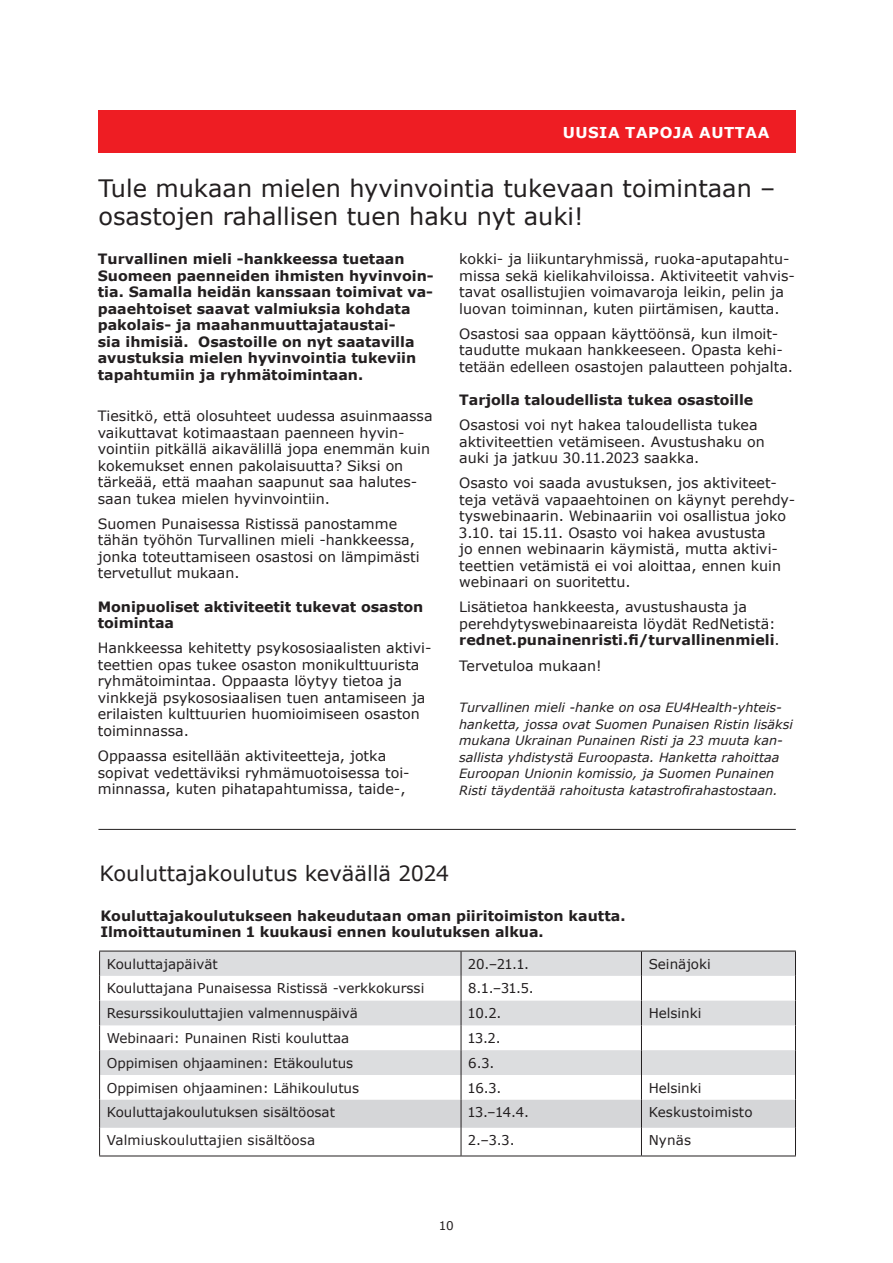
<style>
.page{position:relative;width:893px;height:1263px;background:#fff}
.page>*{position:absolute;margin:0;border:0;box-sizing:border-box;transform-origin:0 0}
.Otsikko_16_pt{font:24px/28.5px "Verdana";color:#231f20}
.Otsikko_14_pt{font:21px "Verdana";color:#231f20}
.Nauhaan_oikea{font:700 15px "Verdana";letter-spacing:.035em;color:#fff}
.Leipaäteksti_9_5___11{font:14.25px/16.5px "Verdana";color:#231f20}
.Ingressi_9_5___11{font:700 14.25px/16.5px "Verdana";color:#231f20}
.Leipaäteksti_9_5___11-2{font:700 14.25px/16.5px "Verdana";color:#231f20}
.Väliotsikko_9_5___11{font:700 14.25px/16.5px "Verdana";letter-spacing:-.005em;color:#231f20}
.Leipaäteksti_9_5___11-3{font:13.5px "Verdana";color:#231f20}
.Leipaäteksti_9_5___11-4{font:italic 12.75px/16.5px "Verdana";color:#231f20}
.t1{font:12px "Verdana";color:#231f20}
.s1{font-weight:700}
</style>
<div class="page">
<div style="left:98px;top:111px;width:698px;height:42px;background:#ee1d23"></div>
<hr style="left:98px;top:829px;width:698px;height:1px;background:#231f20">
<svg style="left:99px;top:952px;width:697px;height:203px"></svg>
<hr style="left:99px;top:1155px;width:362px;height:1px;background:#231f20">
<hr style="left:461px;top:1155px;width:180px;height:1px;background:#231f20">
<hr style="left:641px;top:1155px;width:155px;height:1px;background:#231f20">
<hr style="left:99px;top:951px;width:362px;height:1px;background:#231f20">
<hr style="left:461px;top:951px;width:180px;height:1px;background:#231f20">
<hr style="left:641px;top:951px;width:155px;height:1px;background:#231f20">
<p class="Nauhaan_oikea" style="left:605px;top:122px;width:166px">HYVÄ JOULUMIELI</p>
<p class="Nauhaan_oikea" style="left:563px;top:122px;width:208px">UUSIA TAPOJA AUTTAA</p>
<p class="Otsikko_16_pt" style="left:98px;top:174px;width:679px">Tule mukaan mielen hyvinvointia tukevaan toimintaan – osastojen rahallisen tuen haku nyt auki!</p>
<p class="Ingressi_9_5___11" style="left:98px;top:251px;width:337px">Turvallinen mieli -hankkeessa tuetaan Suomeen paenneiden ihmisten hyvinvoin&shy;tia. Samalla heidän kanssaan toimivat va&shy;paaehtoiset saavat valmiuksia kohdata pakolais- ja maahanmuuttajataustai-<br>sia ihmisiä. Osastoille on nyt saatavilla avustuksia mielen hyvinvointia tukeviin tapahtumiin ja ryhmätoimintaan.</p>
<p class="Leipaäteksti_9_5___11" style="left:98px;top:408px;width:336px">Tiesitkö, että olosuhteet uudessa asuinmaassa vaikuttavat kotimaastaan paenneen hyvin&shy;vointiin pitkällä aikavälillä jopa enemmän kuin kokemukset ennen pakolaisuutta? Siksi on tärkeää, että maahan saapunut saa halutes&shy;saan tukea mielen hyvinvointiin.</p>
<p class="Leipaäteksti_9_5___11" style="left:98px;top:515px;width:323px">Suomen Punaisessa Ristissä panostamme tähän työhön Turvallinen mieli -hankkeessa, jonka toteuttamiseen osastosi on lämpimästi tervetullut mukaan.</p>
<p class="Väliotsikko_9_5___11" style="left:98px;top:598px;width:327px">Monipuoliset aktiviteetit tukevat osaston toimintaa</p>
<p class="Leipaäteksti_9_5___11" style="left:98px;top:640px;width:335px">Hankkeessa kehitetty psykososiaalisten aktivi&shy;teettien opas tukee osaston monikulttuurista ryhmätoimintaa. Oppaasta löytyy tietoa ja vinkkejä psykososiaalisen tuen antamiseen ja erilaisten kulttuurien huomioimiseen osaston toiminnassa.</p>
<p class="Leipaäteksti_9_5___11" style="left:98px;top:747px;width:313px">Oppaassa esitellään aktiviteetteja, jotka sopivat vedettäviksi ryhmämuotoisessa toi&shy;minnassa, kuten pihatapahtumissa, taide-,</p>
<p class="Leipaäteksti_9_5___11" style="left:459px;top:251px;width:337px">kokki- ja liikuntaryhmissä, ruoka-aputapahtu&shy;missa sekä kielikahviloissa. Aktiviteetit vahvis&shy;tavat osallistujien voimavaroja leikin, pelin ja luovan toiminnan, kuten piirtämisen, kautta.</p>
<p class="Leipaäteksti_9_5___11" style="left:459px;top:325px;width:335px">Osastosi saa oppaan käyttöönsä, kun ilmoit&shy;taudutte mukaan hankkeeseen. Opasta kehi&shy;tetään edelleen osastojen palautteen pohjalta.</p>
<p class="Väliotsikko_9_5___11" style="left:459px;top:392px;width:296px">Tarjolla taloudellista tukea osastoille</p>
<p class="Leipaäteksti_9_5___11" style="left:459px;top:417px;width:307px">Osastosi voi nyt hakea taloudellista tukea aktiviteettien vetämiseen. Avustushaku on auki ja jatkuu 30.11.2023 saakka.</p>
<p class="Leipaäteksti_9_5___11" style="left:459px;top:475px;width:337px">Osasto voi saada avustuksen, jos aktiviteet&shy;teja vetävä vapaaehtoinen on käynyt perehdy&shy;tyswebinaarin. Webinaariin voi osallistua joko 3.10. tai 15.11. Osasto voi hakea avustusta<br>jo ennen webinaarin käymistä, mutta aktivi&shy;teettien vetämistä ei voi aloittaa, ennen kuin webinaari on suoritettu.</p>
<p class="Leipaäteksti_9_5___11" style="left:459px;top:599px;width:322px">Lisätietoa hankkeesta, avustushausta ja perehdytyswebinaareista löydät RedNetistä: <span class="s1">rednet.punainenristi.fi/turvallinenmieli</span>.</p>
<p class="Leipaäteksti_9_5___11" style="left:459px;top:657px;width:144px">Tervetuloa mukaan!</p>
<p class="Leipaäteksti_9_5___11-4" style="left:459px;top:699px;width:335px">Turvallinen mieli -hanke on osa EU4Health-yhteis&shy;hanketta, jossa ovat Suomen Punaisen Ristin lisäksi mukana Ukrainan Punainen Risti ja 23 muuta kan&shy;sallista yhdistystä Euroopasta. Hanketta rahoittaa Euroopan Unionin komissio, ja Suomen Punainen Risti täydentää rahoitusta katastrofirahastostaan.</p>
<p class="Otsikko_14_pt" style="left:100px;top:859px;width:351px">Kouluttajakoulutus keväällä 2024</p>
<p class="Leipaäteksti_9_5___11-2" style="left:100px;top:907px;width:527px">Kouluttajakoulutukseen hakeudutaan oman piiritoimiston kautta.<br>Ilmoittautuminen 1 kuukausi ennen koulutuksen alkua.</p>
<p class="Leipaäteksti_9_5___11-3" style="left:107px;top:954px;width:113px">Kouluttajapäivät</p>
<p class="Leipaäteksti_9_5___11-3" style="left:468px;top:954px;width:62px">20.–21.1.</p>
<p class="Leipaäteksti_9_5___11-3" style="left:649px;top:954px;width:64px">Seinäjoki</p>
<p class="Leipaäteksti_9_5___11-3" style="left:107px;top:979px;width:319px">Kouluttajana Punaisessa Ristissä -verkkokurssi</p>
<p class="Leipaäteksti_9_5___11-3" style="left:468px;top:979px;width:67px">8.1.–31.5.</p>
<p class="Leipaäteksti_9_5___11-3" style="left:107px;top:1004px;width:253px">Resurssikouluttajien valmennuspäivä</p>
<p class="Leipaäteksti_9_5___11-3" style="left:468px;top:1004px;width:35px">10.2.</p>
<p class="Leipaäteksti_9_5___11-3" style="left:649px;top:1004px;width:54px">Helsinki</p>
<p class="Leipaäteksti_9_5___11-3" style="left:107px;top:1029px;width:244px">Webinaari: Punainen Risti kouluttaa</p>
<p class="Leipaäteksti_9_5___11-3" style="left:468px;top:1029px;width:34px">13.2.</p>
<p class="Leipaäteksti_9_5___11-3" style="left:107px;top:1053px;width:248px">Oppimisen ohjaaminen: Etäkoulutus</p>
<p class="Leipaäteksti_9_5___11-3" style="left:468px;top:1053px;width:28px">6.3.</p>
<p class="Leipaäteksti_9_5___11-3" style="left:107px;top:1078px;width:254px">Oppimisen ohjaaminen: Lähikoulutus</p>
<p class="Leipaäteksti_9_5___11-3" style="left:468px;top:1078px;width:35px">16.3.</p>
<p class="Leipaäteksti_9_5___11-3" style="left:649px;top:1078px;width:54px">Helsinki</p>
<p class="Leipaäteksti_9_5___11-3" style="left:107px;top:1103px;width:230px">Kouluttajakoulutuksen sisältöosat</p>
<p class="Leipaäteksti_9_5___11-3" style="left:468px;top:1103px;width:62px">13.–14.4.</p>
<p class="Leipaäteksti_9_5___11-3" style="left:649px;top:1103px;width:105px">Keskustoimisto</p>
<p class="Leipaäteksti_9_5___11-3" style="left:107px;top:1131px;width:210px">Valmiuskouluttajien sisältöosa</p>
<p class="Leipaäteksti_9_5___11-3" style="left:468px;top:1131px;width:48px">2.–3.3.</p>
<p class="Leipaäteksti_9_5___11-3" style="left:649px;top:1131px;width:44px">Nynäs</p>
<p class="t1" style="left:439px;top:1217px;width:17px">10</p>
</div>
